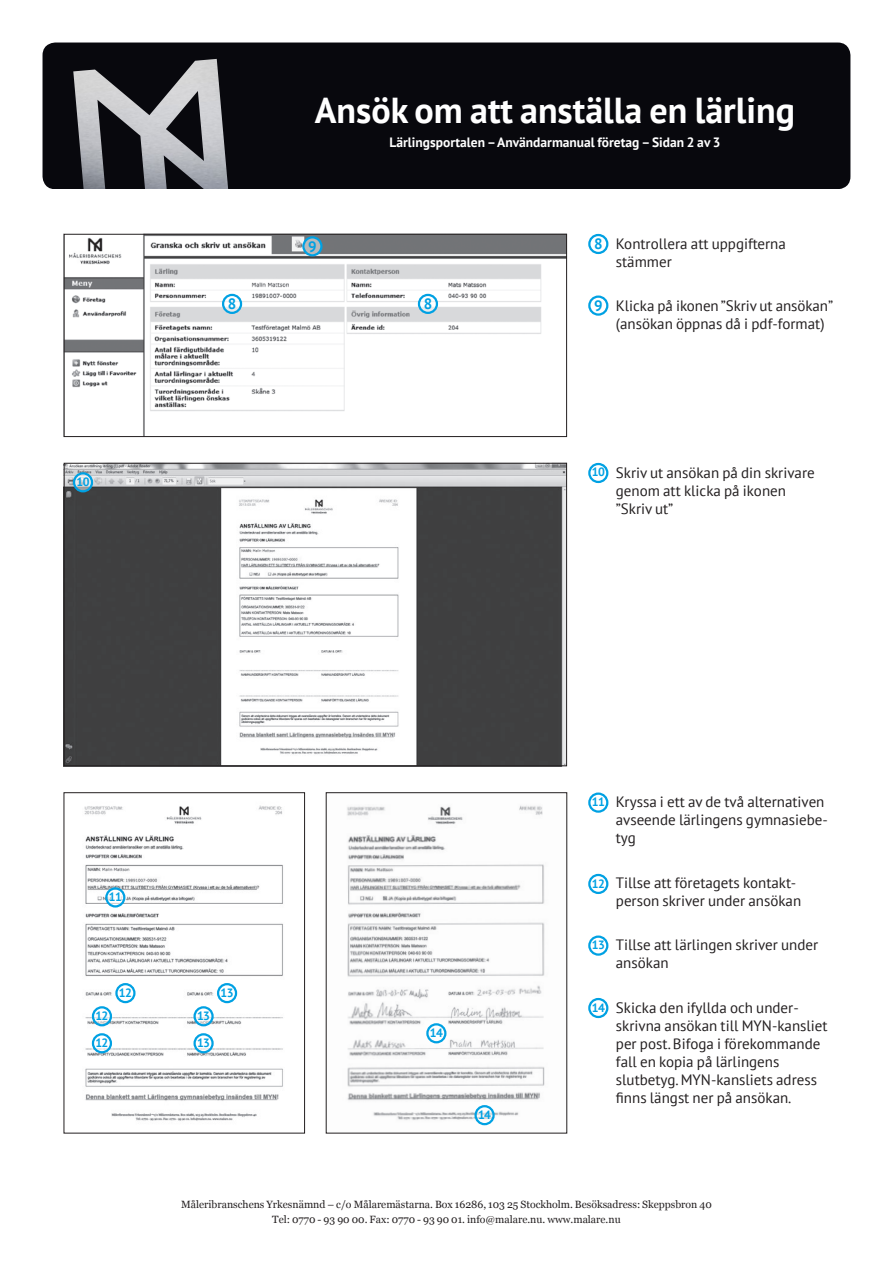
<style>
.page{position:relative;width:893px;height:1263px;background:#fff}
.page>*{position:absolute;margin:0;border:0;box-sizing:border-box;transform-origin:0 0}
.t1{font:700 36px "PT Sans";color:#fff}
.t2{font:15px/18px "PT Sans";color:#231f20}
.t3{font:700 15px "PT Sans";color:#00a1e3}
.t4{font:700 13.5px "PT Sans";color:#fff}
.t5{font:700 12px "PT Sans";letter-spacing:-.05em;color:#00a1e3}
.t6{font:10.5px "Georgia";color:#231f20}
</style>
<div class="page">
<img style="left:66px;top:236px;width:499px;height:199px">
<div style="left:64px;top:234px;width:503px;height:203px;border:1px solid #231f20"></div>
<img style="left:66px;top:465px;width:499px;height:299px">
<div style="left:64px;top:463px;width:503px;height:303px;border:1px solid #231f20"></div>
<svg style="left:303px;top:237px;width:18px;height:18px"></svg>
<div style="left:302px;top:236px;width:21px;height:20px;border:2px solid #00a1e3;border-radius:50%"></div>
<svg style="left:223px;top:295px;width:18px;height:18px"></svg>
<div style="left:222px;top:294px;width:20px;height:20px;border:2px solid #00a1e3;border-radius:50%"></div>
<svg style="left:419px;top:295px;width:18px;height:18px"></svg>
<div style="left:418px;top:294px;width:20px;height:20px;border:2px solid #00a1e3;border-radius:50%"></div>
<svg style="left:589px;top:235px;width:18px;height:18px"></svg>
<div style="left:588px;top:234px;width:20px;height:20px;border:2px solid #00a1e3;border-radius:50%"></div>
<svg style="left:589px;top:297px;width:18px;height:18px"></svg>
<div style="left:588px;top:295px;width:20px;height:21px;border:2px solid #00a1e3;border-radius:50%"></div>
<svg style="left:589px;top:464px;width:18px;height:18px"></svg>
<div style="left:588px;top:463px;width:20px;height:20px;border:2px solid #00a1e3;border-radius:50%"></div>
<svg style="left:74px;top:473px;width:18px;height:18px"></svg>
<div style="left:73px;top:472px;width:20px;height:20px;border:2px solid #00a1e3;border-radius:50%"></div>
<img style="left:347px;top:805px;width:198px;height:321px">
<img style="left:84px;top:805px;width:199px;height:316px">
<div style="left:64px;top:792px;width:241px;height:341px;border:1px solid #231f20"></div>
<svg style="left:589px;top:793px;width:18px;height:19px"></svg>
<div style="left:588px;top:792px;width:20px;height:21px;border:2px solid #00a1e3;border-radius:50%"></div>
<svg style="left:106px;top:888px;width:18px;height:18px"></svg>
<div style="left:105px;top:887px;width:20px;height:20px;border:2px solid #00a1e3;border-radius:50%"></div>
<svg style="left:589px;top:875px;width:18px;height:18px"></svg>
<div style="left:588px;top:874px;width:20px;height:20px;border:2px solid #00a1e3;border-radius:50%"></div>
<svg style="left:116px;top:984px;width:19px;height:18px"></svg>
<div style="left:115px;top:983px;width:21px;height:20px;border:2px solid #00a1e3;border-radius:50%"></div>
<div style="left:218px;top:984px;width:18px;height:18px;background:#fff;border-radius:50%"></div>
<div style="left:217px;top:983px;width:20px;height:20px;border:2px solid #00a1e3;border-radius:50%"></div>
<svg style="left:93px;top:1007px;width:18px;height:18px"></svg>
<div style="left:92px;top:1006px;width:20px;height:20px;border:2px solid #00a1e3;border-radius:50%"></div>
<svg style="left:194px;top:1007px;width:19px;height:18px"></svg>
<div style="left:193px;top:1006px;width:21px;height:20px;border:2px solid #00a1e3;border-radius:50%"></div>
<svg style="left:93px;top:1034px;width:18px;height:18px"></svg>
<div style="left:92px;top:1033px;width:20px;height:20px;border:2px solid #00a1e3;border-radius:50%"></div>
<svg style="left:194px;top:1034px;width:19px;height:18px"></svg>
<div style="left:193px;top:1033px;width:21px;height:20px;border:2px solid #00a1e3;border-radius:50%"></div>
<svg style="left:589px;top:936px;width:18px;height:19px"></svg>
<div style="left:588px;top:935px;width:20px;height:21px;border:2px solid #00a1e3;border-radius:50%"></div>
<svg style="left:589px;top:999px;width:18px;height:18px"></svg>
<div style="left:588px;top:998px;width:20px;height:20px;border:2px solid #00a1e3;border-radius:50%"></div>
<div style="left:427px;top:1024px;width:18px;height:18px;background:#fff;border-radius:50%"></div>
<div style="left:426px;top:1023px;width:20px;height:20px;border:2px solid #00a1e3;border-radius:50%"></div>
<svg style="left:475px;top:1106px;width:19px;height:18px"></svg>
<div style="left:474px;top:1105px;width:21px;height:20px;border:2px solid #00a1e3;border-radius:50%"></div>
<div style="left:43px;top:43px;width:807px;height:146px;background:#08080d;border-radius:13px"></div>
<img style="left:73px;top:59px;width:155px;height:130px">
<p class="t1" style="left:315px;top:87px;width:482px">Ansök om att anställa en lärling</p>
<p class="t4" style="left:389px;top:133px;width:332px">Lärlingsportalen – Användarmanual företag – Sidan 2 av 3</p>
<p class="t5" style="left:77px;top:474px;width:15px">10</p>
<p class="t3" style="left:308px;top:236px;width:10px">9</p>
<p class="t3" style="left:228px;top:294px;width:10px">8</p>
<p class="t3" style="left:424px;top:294px;width:10px">8</p>
<p class="t3" style="left:594px;top:234px;width:10px">8</p>
<p class="t3" style="left:594px;top:296px;width:10px">9</p>
<p class="t2" style="left:616px;top:234px;width:172px">Kontrollera att uppgifterna stämmer</p>
<p class="t2" style="left:616px;top:297px;width:219px">Klicka på ikonen ”Skriv ut ansökan” (ansökan öppnas då i pdf-format)</p>
<p class="t5" style="left:592px;top:464px;width:15px">10</p>
<p class="t2" style="left:616px;top:463px;width:200px">Skriv ut ansökan på din skrivare genom att klicka på ikonen ”Skriv ut”</p>
<p class="t5" style="left:109px;top:889px;width:15px">11</p>
<p class="t5" style="left:119px;top:984px;width:15px">12</p>
<p class="t5" style="left:221px;top:984px;width:15px">13</p>
<p class="t5" style="left:95px;top:1007px;width:15px">12</p>
<p class="t5" style="left:197px;top:1007px;width:15px">13</p>
<p class="t5" style="left:95px;top:1034px;width:15px">12</p>
<p class="t5" style="left:197px;top:1034px;width:15px">13</p>
<p class="t5" style="left:430px;top:1025px;width:15px">14</p>
<p class="t5" style="left:478px;top:1107px;width:15px">14</p>
<p class="t5" style="left:592px;top:794px;width:15px">11</p>
<p class="t5" style="left:592px;top:876px;width:15px">12</p>
<p class="t5" style="left:592px;top:937px;width:15px">13</p>
<p class="t5" style="left:592px;top:1000px;width:15px">14</p>
<p class="t2" style="left:616px;top:793px;width:214px">Kryssa i ett av de två alternativen avseende lärlingens gymnasiebe&shy;tyg</p>
<p class="t2" style="left:616px;top:873px;width:187px">Tillse att företagets kontakt&shy;person skriver under ansökan</p>
<p class="t2" style="left:616px;top:936px;width:204px">Tillse att lärlingen skriver under ansökan</p>
<p class="t2" style="left:616px;top:998px;width:213px">Skicka den ifyllda och under&shy;skrivna ansökan till MYN-kansliet per post. Bifoga i förekommande fall en kopia på lärlingens slutbetyg. MYN-kansliets adress finns längst ner på ansökan.</p>
<p class="t6" style="left:181px;top:1197px;width:532px">Måleribranschens Yrkesnämnd – c/o Målaremästarna. Box 16286, 103 25 Stockholm. Besöksadress: Skeppsbron 40</p>
<p class="t6" style="left:272px;top:1212px;width:350px">Tel: 0770 - 93 90 00. Fax: 0770 - 93 90 01. info@malare.nu. www.malare.nu</p>
</div>
